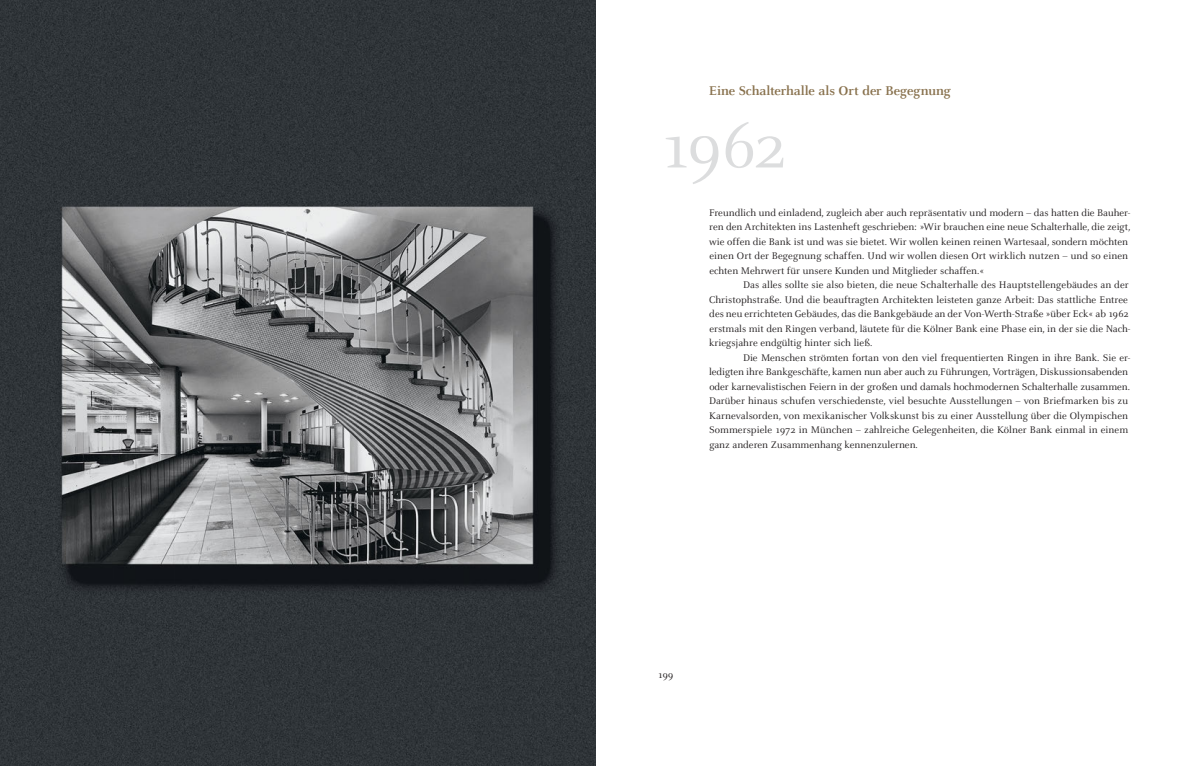
<style>
.page{position:relative;width:1191px;height:766px;background:#fff}
.page>*{position:absolute;margin:0;border:0;box-sizing:border-box;transform-origin:0 0}
.t1{font:70px "Celeste";color:#dcddde}
.t2{font:700 14px "Celeste";letter-spacing:-.01em;color:#88714d}
.t3{font:10.6px/14.5px "Celeste";color:#231f20}
</style>
<div class="page">
<img style="left:0;top:0;width:595px;height:765px">
<h2 class="t2" style="left:709px;top:84px;width:244px">Eine Schalterhalle als Ort der Begegnung</h2>
<h1 class="t1" style="left:658px;top:110px;width:131px">1962</h1>
<p class="t3" style="left:709px;top:205px;width:423px">Freundlich und einladend, zugleich aber auch repräsentativ und modern – das hatten die Bauher&shy;ren den Architekten ins Lastenheft geschrieben: »Wir brauchen eine neue Schalterhalle, die zeigt, wie offen die Bank ist und was sie bietet. Wir wollen keinen reinen Wartesaal, sondern möchten einen Ort der Begegnung schaffen. Und wir wollen diesen Ort wirklich nutzen – und so einen echten Mehrwert für unsere Kunden und Mitglieder schaffen.«</p>
<p class="t3" style="left:709px;top:278px;width:423px;text-indent:34px">Das alles sollte sie also bieten, die neue Schalterhalle des Hauptstellengebäudes an der Christophstraße. Und die beauftragten Architekten leisteten ganze Arbeit: Das stattliche Entree des neu errichteten Gebäudes, das die Bankgebäude an der Von-Werth-Straße »über Eck« ab 1962 erstmals mit den Ringen verband, läutete für die Kölner Bank eine Phase ein, in der sie die Nach&shy;kriegsjahre endgültig hinter sich ließ.</p>
<p class="t3" style="left:709px;top:350px;width:423px;text-indent:34px">Die Menschen strömten fortan von den viel frequentierten Ringen in ihre Bank. Sie er&shy;ledigten ihre Bankgeschäfte, kamen nun aber auch zu Führungen, Vorträgen, Diskussionsabenden oder karnevalistischen Feiern in der großen und damals hochmodernen Schalterhalle zusammen.<br>Darüber hinaus schufen verschiedenste, viel besuchte Ausstellungen – von Briefmarken bis zu Karnevalsorden, von mexikanischer Volkskunst bis zu einer Ausstellung über die Olympischen Sommerspiele 1972 in München – zahlreiche Gelegenheiten, die Kölner Bank einmal in einem ganz anderen Zusammenhang kennenzulernen.</p>
<p class="t3" style="left:658px;top:667px;width:17px">199</p>
</div>
